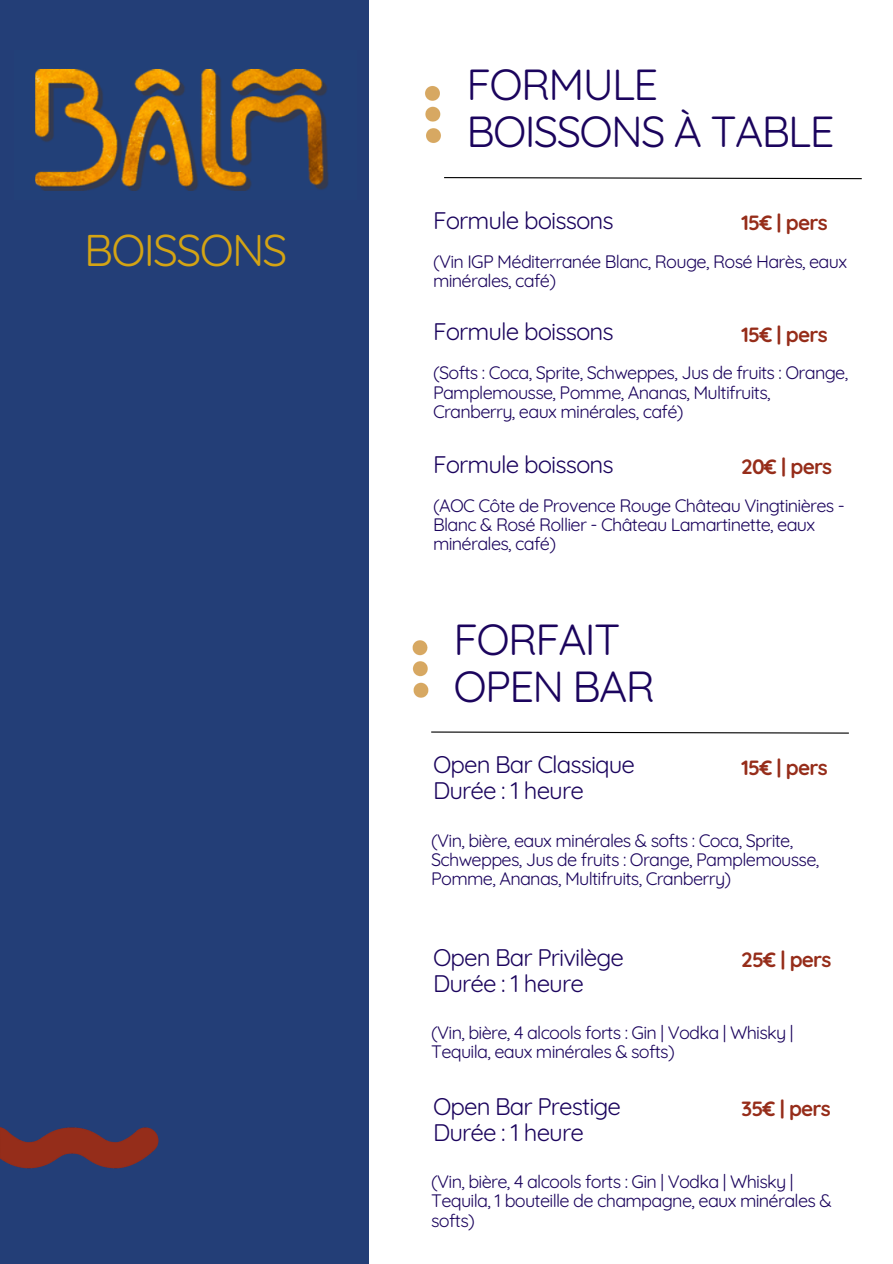
<style>
.page{position:relative;width:893px;height:1264px;background:#fff}
.page>*{position:absolute;margin:0;border:0;box-sizing:border-box;transform-origin:0 0}
.t1{font:44.4px "Quicksand";letter-spacing:-.04em;color:#d4a414}
.t2{font:43.5px/47.2px "Quicksand";letter-spacing:-.04em;color:#1b045d}
.t3{font:24px/25.8px "Quicksand";letter-spacing:-.04em;color:#1b045d}
.t4{font:700 20.7px "Quicksand";letter-spacing:-.04em;color:#962d1a}
.t5{font:18px/19.2px "Quicksand";letter-spacing:-.04em;color:#1b045d}
</style>
<div class="page">
<div style="left:0;top:0;width:369px;height:1263px;background:#233e77"></div>
<svg style="left:497px;top:177px;width:365px;height:3px"></svg>
<svg style="left:484px;top:731px;width:365px;height:3px"></svg>
<img style="left:425px;top:86px;width:72px;height:93px">
<img style="left:412px;top:640px;width:72px;height:93px">
<img style="left:35px;top:69px;width:293px;height:122px">
<img style="left:0;top:1127px;width:159px;height:42px">
<h1 class="t1" style="left:84px;top:222px;width:205px">BOISSONS</h1>
<p class="t2" style="left:466px;top:60px;width:369px">FORMULE<br>BOISSONS À TABLE</p>
<h3 class="t3" style="left:433px;top:207px;width:182px">Formule boissons</h3>
<p class="t4" style="left:741px;top:210px;width:88px">15€ | pers</p>
<h3 class="t5" style="left:433px;top:252px;width:415px">(Vin IGP Méditerranée Blanc, Rouge, Rosé Harès, eaux minérales, café)</h3>
<p class="t3" style="left:433px;top:318px;width:182px">Formule boissons</p>
<h2 class="t4" style="left:741px;top:321px;width:88px">15€ | pers</h2>
<h2 class="t5" style="left:433px;top:363px;width:417px">(Softs : Coca, Sprite, Schweppes, Jus de fruits : Orange,<br>Pamplemousse, Pomme, Ananas, Multifruits,<br>Cranberry, eaux minérales, café)</h2>
<h2 class="t3" style="left:433px;top:450px;width:182px">Formule boissons</h2>
<h3 class="t4" style="left:741px;top:453px;width:93px">20€ | pers</h3>
<h3 class="t5" style="left:433px;top:495px;width:413px">(AOC Côte de Provence Rouge Château Vingtinières -<br>Blanc &amp; Rosé Rollier - Château Lamartinette, eaux minérales, café)</h3>
<h2 class="t2" style="left:453px;top:614px;width:203px">FORFAIT<br>OPEN BAR</h2>
<p class="t3" style="left:433px;top:751px;width:204px">Open Bar Classique<br>Durée : 1 heure</p>
<h2 class="t4" style="left:741px;top:754px;width:88px">15€ | pers</h2>
<p class="t5" style="left:431px;top:830px;width:389px">(Vin, bière, eaux minérales &amp; softs : Coca, Sprite,<br>Schweppes, Jus de fruits : Orange, Pamplemousse,<br>Pomme, Ananas, Multifruits, Cranberry)</p>
<h2 class="t3" style="left:433px;top:943px;width:193px">Open Bar Privilège<br>Durée : 1 heure</h2>
<h3 class="t4" style="left:741px;top:946px;width:92px">25€ | pers</h3>
<p class="t5" style="left:431px;top:1022px;width:364px">(Vin, bière, 4 alcools forts : Gin | Vodka | Whisky |<br>Tequila, eaux minérales &amp; softs)</p>
<h3 class="t3" style="left:433px;top:1092px;width:190px">Open Bar Prestige<br>Durée : 1 heure</h3>
<p class="t4" style="left:741px;top:1095px;width:91px">35€ | pers</p>
<h1 class="t5" style="left:431px;top:1171px;width:402px">(Vin, bière, 4 alcools forts : Gin | Vodka | Whisky |<br>Tequila, 1 bouteille de champagne, eaux minérales &amp; softs)</h1>
</div>
